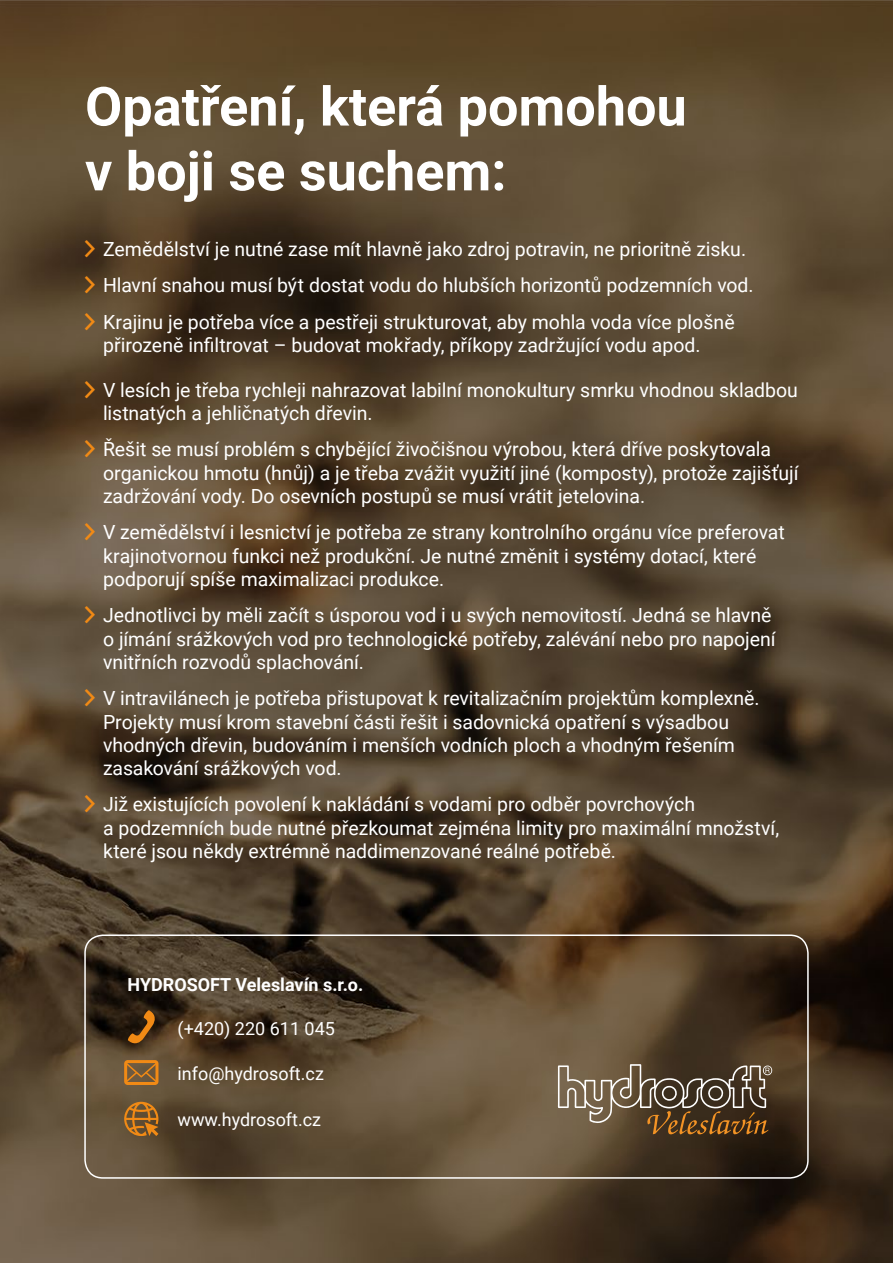
<style>
.page{position:relative;width:893px;height:1263px;background:#fff}
.page>*{position:absolute;margin:0;border:0;box-sizing:border-box;transform-origin:0 0}
.t1{font:700 54px/64.8px "Roboto";color:#fff}
.t2{font:19.5px/23.4px "Roboto";color:#fff}
.t3{font:18px "Roboto";color:#fff}
.t4{font:700 18px "Roboto";color:#fff}
</style>
<div class="page">
<img style="left:0;top:0;width:893px;height:1263px">
<div style="left:84px;top:934px;width:725px;height:245px;border:2px solid #fff;border-radius:18px"></div>
<svg style="left:558px;top:1064px;width:214px;height:70px;background:#6d5b45"></svg>
<svg style="left:127px;top:1009px;width:29px;height:36px"></svg>
<svg style="left:124px;top:1060px;width:34px;height:25px"></svg>
<svg style="left:124px;top:1102px;width:34px;height:34px"></svg>
<svg style="left:85px;top:240px;width:10px;height:18px"></svg>
<svg style="left:85px;top:276px;width:10px;height:18px"></svg>
<svg style="left:85px;top:312px;width:10px;height:18px"></svg>
<svg style="left:85px;top:380px;width:10px;height:18px"></svg>
<svg style="left:85px;top:440px;width:10px;height:18px"></svg>
<svg style="left:85px;top:523px;width:10px;height:18px"></svg>
<svg style="left:85px;top:606px;width:10px;height:17px"></svg>
<svg style="left:85px;top:689px;width:10px;height:17px"></svg>
<svg style="left:85px;top:795px;width:10px;height:18px"></svg>
<h1 class="t1" style="left:85px;top:72px;width:603px">Opatření, která pomohou v boji se suchem:</h1>
<p class="t2" style="left:103px;top:231px;width:652px;line-height:36.2px">Zemědělství je nutné zase mít hlavně jako zdroj potravin, ne prioritně zisku.<br>Hlavní snahou musí být dostat vodu do hlubších horizontů podzemních vod.<br>Krajinu je potřeba více a pestřeji strukturovat, aby mohla voda více plošně</p>
<p class="t2" style="left:103px;top:333px;width:599px">přirozeně infiltrovat – budovat mokřady, příkopy zadržující vodu apod.</p>
<p class="t2" style="left:103px;top:377px;width:696px">V lesích je třeba rychleji nahrazovat labilní monokultury smrku vhodnou skladbou listnatých a jehličnatých dřevin.</p>
<p class="t2" style="left:103px;top:437px;width:697px">Řešit se musí problém s chybějící živočišnou výrobou, která dříve poskytovala organickou hmotu (hnůj) a je třeba zvážit využití jiné (komposty), protože zajišťují zadržování vody. Do osevních postupů se musí vrátit jetelovina.</p>
<p class="t2" style="left:103px;top:520px;width:683px">V zemědělství i lesnictví je potřeba ze strany kontrolního orgánu více preferovat krajinotvornou funkci než produkční. Je nutné změnit i systémy dotací, které podporují spíše maximalizaci produkce.</p>
<p class="t2" style="left:103px;top:603px;width:674px">Jednotlivci by měli začít s úsporou vod i u svých nemovitostí. Jedná se hlavně o jímání srážkových vod pro technologické potřeby, zalévání nebo pro napojení vnitřních rozvodů splachování.</p>
<p class="t2" style="left:103px;top:686px;width:658px">V intravilánech je potřeba přistupovat k revitalizačním projektům komplexně.<br>Projekty musí krom stavební části řešit i sadovnická opatření s výsadbou vhodných dřevin, budováním i menších vodních ploch a vhodným řešením zasakování srážkových vod.</p>
<p class="t2" style="left:103px;top:792px;width:678px">Již existujících povolení k nakládání s vodami pro odběr povrchových<br>a podzemních bude nutné přezkoumat zejména limity pro maximální množství, které jsou někdy extrémně naddimenzované reálné potřebě.</p>
<p class="t4" style="left:128px;top:971px;width:237px">HYDROSOFT Veleslavín s.r.o.</p>
<p class="t3" style="left:178px;top:1016px;width:159px">(+420) 220 611 045</p>
<p class="t3" style="left:178px;top:1061px;width:148px">info@hydrosoft.cz</p>
<p class="t3" style="left:178px;top:1107px;width:145px">www.hydrosoft.cz</p>
</div>
